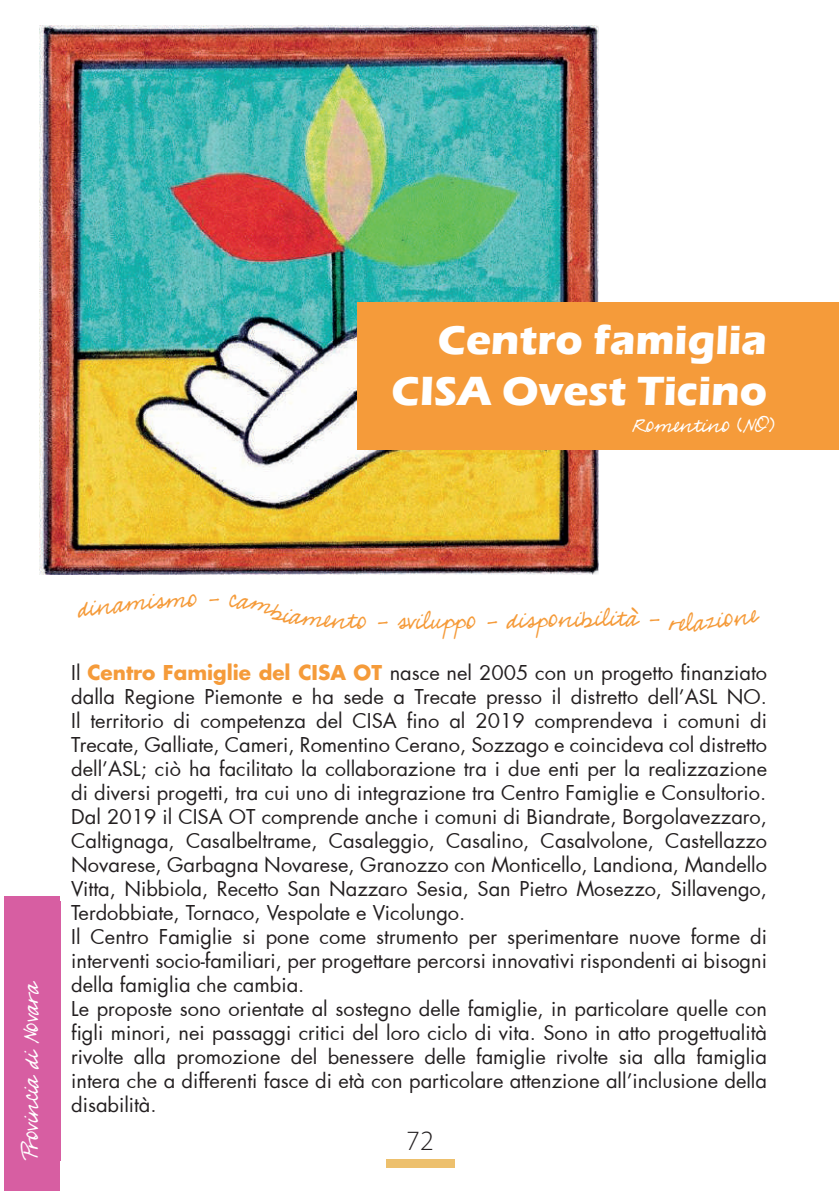
<style>
.page{position:relative;width:840px;height:1191px;background:#fff}
.page>*{position:absolute;margin:0;border:0;box-sizing:border-box;transform-origin:0 0}
.t1{font:700 42px/50.4px "Eras ITC";color:#fff;text-align:right}
.t2{font:300 28px "Myriad Pro";color:#231f20}
.t3{font:26px "Milko";color:#f59b3a}
.t4{font:24px "Milko";color:#fff}
.t5{font:22px "Milko";color:#fff}
.t6{font:20px/24px "Futura";color:#231f20}
.s1{font-family:"Futura LT";font-weight:700;color:#f59b3a}
</style>
<div class="page">
<div style="left:386px;top:1159px;width:68px;height:8px;background:#edc06d"></div>
<img style="left:40px;top:26px;width:558px;height:548px">
<div style="left:357px;top:302px;width:481px;height:147px;background:#f59b3a"></div>
<div style="left:4px;top:896px;width:56px;height:294px;background:#d75ea2"></div>
<h1 class="t1" style="left:391px;top:315px;width:377px">Centro famiglia<br>CISA Ovest Ticino</h1>
<p class="t5" style="left:631px;top:408px;width:145px">Romentino (NO)</p>
<p class="t4" style="left:13px;top:1160px;width:181px;rotate:-90deg">Provincia di Novara</p>
<h3 class="t3" style="left:397px;top:602px;width:47px">svilu</h3>
<h3 class="t3" style="left:441px;top:602px;width:169px;rotate:-1deg">ppo – disponibil</h3>
<h3 class="t3" style="left:609px;top:599px;width:30px">ità</h3>
<p class="t6" style="left:71px;top:660px;width:697px">Il <span class="s1">Centro Famiglie del CISA OT</span> nasce nel 2005 con un progetto finanziato dalla Regione Piemonte e ha sede a Trecate presso il distretto dell’ASL NO.<br>Il territorio di competenza del CISA fino al 2019 comprendeva i comuni di Trecate, Galliate, Cameri, Romentino Cerano, Sozzago e coincideva col distretto dell’ASL; ciò ha facilitato la collaborazione tra i due enti per la realizzazione di diversi progetti, tra cui uno di integrazione tra Centro Famiglie e Consultorio.<br>Dal 2019 il CISA OT comprende anche i comuni di Biandrate, Borgolavezzaro, Caltignaga, Casalbeltrame, Casaleggio, Casalino, Casalvolone, Castellazzo Novarese, Garbagna Novarese, Granozzo con Monticello, Landiona, Mandello Vitta, Nibbiola, Recetto San Nazzaro Sesia, San Pietro Mosezzo, Sillavengo, Terdobbiate, Tornaco, Vespolate e Vicolungo.<br>Il Centro Famiglie si pone come strumento per sperimentare nuove forme di interventi socio-familiari, per progettare percorsi innovativi rispondenti ai bisogni della famiglia che cambia.<br>Le proposte sono orientate al sostegno delle famiglie, in particolare quelle con figli minori, nei passaggi critici del loro ciclo di vita. Sono in atto progettualità rivolte alla promozione del benessere delle famiglie rivolte sia alla famiglia intera che a differenti fasce di età con particolare attenzione all’inclusione della disabilità.</p>
<h2 class="t2" style="left:406px;top:1125px;width:29px">72</h2>
</div>
